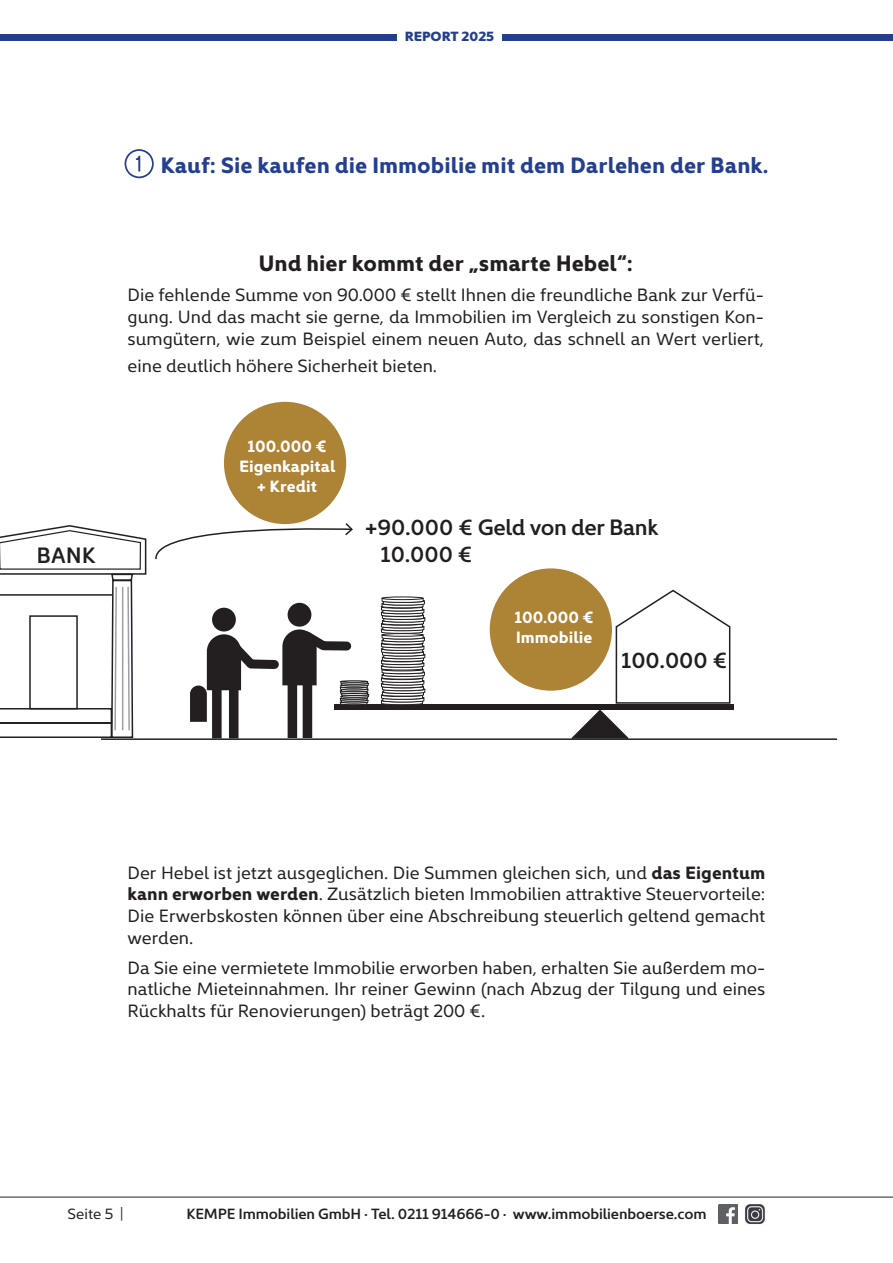
<style>
.page{position:relative;width:893px;height:1263px;background:#fff}
.page>*{position:absolute;margin:0;border:0;box-sizing:border-box;transform-origin:0 0}
.t1{font:700 22.5px "Kyrial Display Pro";color:#253f8e}
.t2{font:700 22.5px "Kyrial Display Pro";color:#231f20}
.t3{font:600 22.5px "Kyrial Display Pro";letter-spacing:-.02em;color:#231f20}
.t4{font:600 22.5px "Kyrial Display Pro";color:#231f20}
.t5{font:18px/21.6px "Kyrial Display Pro";color:#231f20;text-align:justify}
.t6{font:700 16.5px/19.8px "Kyrial Display Pro";color:#fff;text-align:center}
.t7{font:600 15px "Kyrial Display Pro";letter-spacing:-.01em;color:#231f20}
.t8{font:15px "Kyrial Display Pro";color:#231f20}
.t9{font:900 13.5px "Kyrial Sans Pro";color:#253f8e}
.s1{font-weight:700}
</style>
<div class="page">
<hr style="left:0;top:1197px;width:893px;height:1px;background:#231f20">
<div style="left:503px;top:34px;width:390px;height:7px;background:#253f8e"></div>
<div style="left:0;top:34px;width:396px;height:7px;background:#253f8e"></div>
<img style="left:719px;top:1205px;width:18px;height:18px">
<img style="left:745px;top:1204px;width:20px;height:20px">
<div style="left:224px;top:402px;width:122px;height:122px;background:#ad8335;border-radius:50%"></div>
<svg style="left:124px;top:149px;width:30px;height:29px"></svg>
<div style="left:334px;top:704px;width:399px;height:5px;background:#231f20"></div>
<hr style="left:101px;top:738px;width:736px;height:2px;background:#231f20">
<div style="left:212px;top:608px;width:24px;height:23px;background:#231f20;border-radius:50%"></div>
<svg style="left:570px;top:589px;width:161px;height:151px"></svg>
<svg style="left:0;top:525px;width:147px;height:214px"></svg>
<div style="left:29px;top:615px;width:49px;height:94px;border:2px solid #231f20"></div>
<hr style="left:0;top:594px;width:112px;height:2px;background:#231f20">
<svg style="left:155px;top:521px;width:198px;height:39px"></svg>
<div style="left:288px;top:603px;width:23px;height:24px;background:#231f20;border-radius:50%"></div>
<svg style="left:190px;top:624px;width:179px;height:114px"></svg>
<div style="left:341px;top:680px;width:27px;height:3px;border:1px solid #231f20;border-radius:50%"></div>
<svg style="left:381px;top:597px;width:45px;height:108px"></svg>
<hr style="left:382px;top:597px;width:41px;height:3px;background:#fff;border-radius:50%">
<div style="left:382px;top:596px;width:41px;height:4px;border:1px solid #231f20;border-radius:50%"></div>
<div style="left:490px;top:568px;width:122px;height:123px;background:#ad8335;border-radius:50%"></div>
<p class="t9" style="left:405px;top:26px;width:91px">REPORT 2025</p>
<p class="t1" style="left:160px;top:149px;width:609px">Kauf: Sie kaufen die Immobilie mit dem Darlehen der Bank.</p>
<p class="t2" style="left:258px;top:247px;width:376px">Und hier kommt der „smarte Hebel“:</p>
<p class="t5" style="left:128px;top:283px;width:638px">Die fehlende Summe von 90.000 € stellt Ihnen die freundliche Bank zur Verfü&shy;gung. Und das macht sie gerne, da Immobilien im Vergleich zu sonstigen Kon&shy;sumgütern, wie zum Beispiel einem neuen Auto, das schnell an Wert verliert,</p>
<p class="t5" style="left:128px;top:354px;width:311px">eine deutlich höhere Sicherheit bieten.</p>
<p class="t4" style="left:37px;top:539px;width:60px">BANK</p>
<p class="t6" style="left:239px;top:436px;width:98px">100.000 €<br>Eigenkapital + Kredit</p>
<p class="t3" style="left:365px;top:511px;width:295px">+90.000 € Geld von der Bank</p>
<p class="t4" style="left:381px;top:538px;width:93px">10.000 €</p>
<p class="t6" style="left:514px;top:607px;width:81px;text-align:left">100.000 €<br>Immobilie</p>
<p class="t4" style="left:621px;top:643px;width:108px">100.000 €</p>
<p class="t5" style="left:128px;top:861px;width:639px">Der Hebel ist jetzt ausgeglichen. Die Summen gleichen sich, und <span class="s1">das Eigentum kann erworben werden</span>. Zusätzlich bieten Immobilien attraktive Steuervorteile:<br>Die Erwerbskosten können über eine Abschreibung steuerlich geltend gemacht werden.</p>
<p class="t5" style="left:128px;top:956px;width:639px">Da Sie eine vermietete Immobilie erworben haben, erhalten Sie außerdem mo&shy;natliche Mieteinnahmen. Ihr reiner Gewinn (nach Abzug der Tilgung und eines Rückhalts für Renovierungen) beträgt 200 €.</p>
<p class="t8" style="left:68px;top:1203px;width:57px">Seite 5 |</p>
<p class="t7" style="left:186px;top:1203px;width:522px">KEMPE Immobilien GmbH · Tel. 0211 914666-0 · www.immobilienboerse.com</p>
</div>
